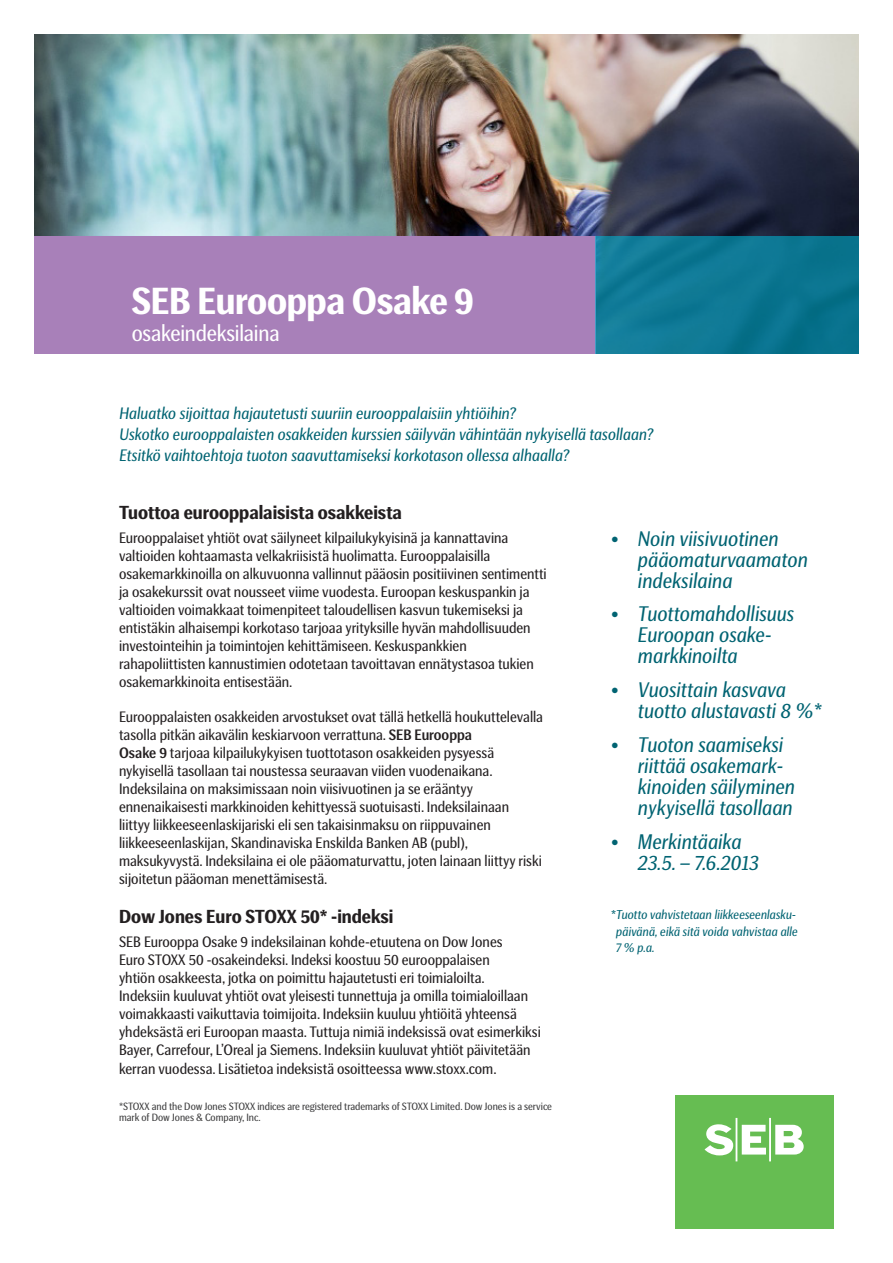
<style>
.page{position:relative;width:893px;height:1263px;background:#fff}
.page>*{position:absolute;margin:0;border:0;box-sizing:border-box;transform-origin:0 0}
.Headline_1_25_28{font:700 37.5px "SEB Basic";letter-spacing:-.01em;color:#fff}
.Headline_1_25_28-2{font:22.5px "SEB Basic";letter-spacing:-.01em;color:#fff}
.t1{font:italic 21px/21px "SEB Basic";color:#006372}
.Headline_3_12_5_15{font:700 18.75px "SEB Basic";color:#231f20}
.Introduction_11_14{font:italic 16.5px "SEB Basic";color:#006372}
.Disclaimer_text_5_5{font:15px/18px "SEB Basic";color:#231f20}
.Headline_3_12_5_15-2{font:15px/18px "SEB Basic";color:#231f20}
.t2{font:italic 12.75px "SEB Basic";color:#006372}
.Disclaimer_text_5_5-2{font:10.5px/10.5px "SEB Basic";color:#3e3e3f}
.s1{font-weight:500}
</style>
<div class="page">
<img style="left:34px;top:35px;width:825px;height:201px">
<div style="left:675px;top:1095px;width:158px;height:134px;background:#66bd52"></div>
<svg style="left:704px;top:1118px;width:100px;height:43px"></svg>
<div style="left:34px;top:236px;width:561px;height:118px;background:#a880b9"></div>
<div style="left:595px;top:236px;width:264px;height:118px;background:linear-gradient(to right,#147e9b,#06708a)"></div>
<p class="Headline_1_25_28" style="left:132px;top:280px;width:343px">SEB Eurooppa Osake 9</p>
<p class="Headline_1_25_28-2" style="left:132px;top:320px;width:149px">osakeindeksilaina</p>
<p class="Introduction_11_14" style="left:119px;top:404px;width:398px">Haluatko sijoittaa hajautetusti suuriin eurooppalaisiin yhtiöihin?</p>
<p class="Introduction_11_14" style="left:119px;top:425px;width:535px">Uskotko eurooppalaisten osakkeiden kurssien säilyvän vähintään nykyisellä tasollaan?</p>
<p class="Introduction_11_14" style="left:119px;top:446px;width:451px">Etsitkö vaihtoehtoja tuoton saavuttamiseksi korkotason ollessa alhaalla?</p>
<p class="Headline_3_12_5_15" style="left:119px;top:502px;width:284px">Tuottoa eurooppalaisista osakkeista</p>
<p class="Disclaimer_text_5_5" style="left:119px;top:529px;width:429px">Eurooppalaiset yhtiöt ovat säilyneet kilpailukykyisinä ja kannattavina valtioiden kohtaamasta velkakriisistä huolimatta. Eurooppalaisilla osakemarkkinoilla on alkuvuonna vallinnut pääosin positiivinen sentimentti ja osakekurssit ovat nousseet viime vuodesta. Euroopan keskuspankin ja valtioiden voimakkaat toimenpiteet taloudellisen kasvun tukemiseksi ja entistäkin alhaisempi korkotaso tarjoaa yrityksille hyvän mahdollisuuden investointeihin ja toimintojen kehittämiseen. Keskuspankkien rahapoliittisten kannustimien odotetaan tavoittavan ennätystasoa tukien osakemarkkinoita entisestään.</p>
<p class="Disclaimer_text_5_5" style="left:119px;top:708px;width:426px">Eurooppalaisten osakkeiden arvostukset ovat tällä hetkellä houkuttelevalla tasolla pitkän aikavälin keskiarvoon verrattuna. <span class="s1">SEB Eurooppa<br>Osake 9</span> tarjoaa kilpailukykyisen tuottotason osakkeiden pysyessä nykyisellä tasollaan tai noustessa seuraavan viiden vuodenaikana.<br>Indeksilaina on maksimissaan noin viisivuotinen ja se erääntyy ennenaikaisesti markkinoiden kehittyessä suotuisasti. Indeksilainaan liittyy liikkeeseenlaskijariski eli sen takaisinmaksu on riippuvainen liikkeeseenlaskijan, Skandinaviska Enskilda Banken AB (publ), maksukyvystä. Indeksilaina ei ole pääomaturvattu, joten lainaan liittyy riski sijoitetun pääoman menettämisestä.</p>
<p class="Headline_3_12_5_15" style="left:119px;top:906px;width:276px">Dow Jones Euro STOXX 50* -indeksi</p>
<p class="Headline_3_12_5_15-2" style="left:119px;top:933px;width:385px">SEB Eurooppa Osake 9 indeksilainan kohde-etuutena on Dow Jones</p>
<p class="Headline_3_12_5_15-2" style="left:119px;top:951px;width:372px">Euro STOXX 50 -osakeindeksi. Indeksi koostuu 50 eurooppalaisen</p>
<p class="Headline_3_12_5_15-2" style="left:119px;top:969px;width:367px">yhtiön osakkeesta, jotka on poimittu hajautetusti eri toimialoilta.</p>
<p class="Headline_3_12_5_15-2" style="left:119px;top:987px;width:411px">Indeksiin kuuluvat yhtiöt ovat yleisesti tunnettuja ja omilla toimialoillaan voimakkaasti vaikuttavia toimijoita. Indeksiin kuuluu yhtiöitä yhteensä</p>
<p class="Headline_3_12_5_15-2" style="left:119px;top:1023px;width:423px">yhdeksästä eri Euroopan maasta. Tuttuja nimiä indeksissä ovat esimerkiksi<br>Bayer, Carrefour, L’Oreal ja Siemens. Indeksiin kuuluvat yhtiöt päivitetään</p>
<p class="Headline_3_12_5_15-2" style="left:119px;top:1060px;width:379px">kerran vuodessa. Lisätietoa indeksistä osoitteessa www.stoxx.com.</p>
<p class="Disclaimer_text_5_5-2" style="left:119px;top:1102px;width:434px">*STOXX and the Dow Jones STOXX indices are registered trademarks of STOXX Limited. Dow Jones is a service mark of Dow Jones &amp; Company, Inc.</p>
<p class="t1" style="left:638px;top:528px;width:171px;text-indent:-27px">• Noin viisivuotinen pääomaturvaamaton indeksilaina</p>
<p class="t1" style="left:638px;top:604px;width:158px;text-indent:-27px">• Tuottomahdollisuus<br>Euroopan osake&shy;markkinoilta</p>
<p class="t1" style="left:638px;top:680px;width:185px;text-indent:-27px">• Vuosittain kasvava tuotto alustavasti 8 %*</p>
<p class="t1" style="left:638px;top:734px;width:159px;text-indent:-27px">• Tuoton saamiseksi riittää osakemark&shy;kinoiden säilyminen nykyisellä tasollaan</p>
<p class="t1" style="left:638px;top:831px;width:122px;text-indent:-27px">• Merkintäaika<br>23.5. – 7.6.2013</p>
<p class="t2" style="left:611px;top:907px;width:187px">*Tuotto vahvistetaan liikkeeseenlasku-</p>
<p class="t2" style="left:616px;top:924px;width:183px">päivänä, eikä sitä voida vahvistaa alle</p>
<p class="t2" style="left:616px;top:940px;width:40px">7 % p.a.</p>
</div>
